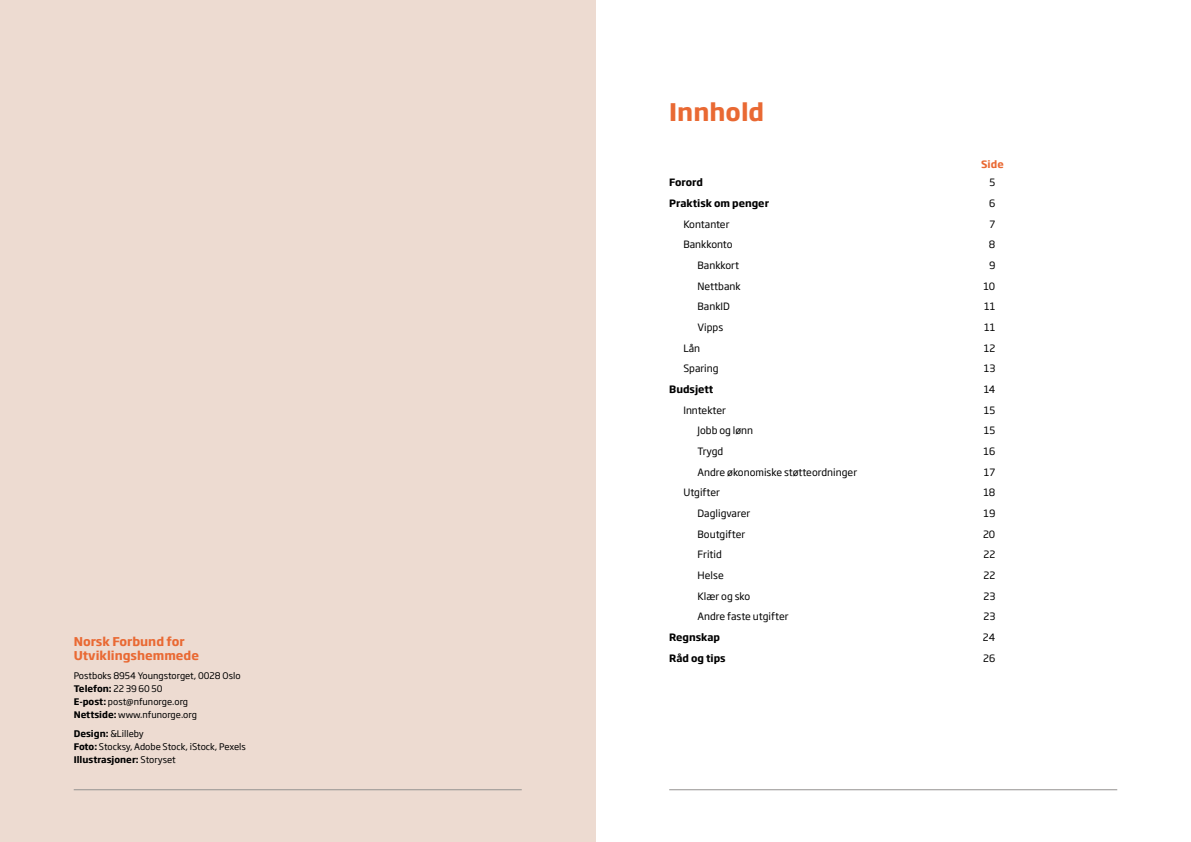
<style>
.page{position:relative;width:1191px;height:842px;background:#fff}
.page>*{position:absolute;margin:0;border:0;box-sizing:border-box;transform-origin:0 0}
.t1{font:700 24px "Soho Gothic Std";color:#e96933}
.t2{font:700 12px/14.4px "Soho Gothic Std";color:#e96933}
.t3{font:10px "Soho Gothic Std";color:#000}
.t4{font:700 10px "Soho Gothic Std";color:#000}
.t5{font:700 10px "Soho Gothic Std";color:#e96933}
.t6{font:9px/13px "Soho Gothic Std";color:#000}
.s1{font-weight:700}
</style>
<div class="page">
<div style="left:0;top:0;width:595px;height:842px;background:#eddbd1"></div>
<hr style="left:669px;top:789px;width:448px;height:1px;background:#949290">
<hr style="left:74px;top:789px;width:448px;height:1px;background:#949290">
<p class="t2" style="left:74px;top:634px;width:127px">Norsk Forbund for<br>Utviklingshemmede</p>
<p class="t6" style="left:74px;top:669px;width:168px">Postboks 8954 Youngstorget, 0028 Oslo<br><span class="s1">Telefon:</span> 22 39 60 50<br><span class="s1">E-post:</span> post@nfunorge.org<br><span class="s1">Nettside:</span> www.nfunorge.org</p>
<p class="t6" style="left:74px;top:727px;width:174px"><span class="s1">Design:</span> &amp;Lilleby<br><span class="s1">Foto:</span> Stocksy, Adobe Stock, iStock, Pexels<br><span class="s1">Illustrasjoner:</span> Storyset</p>
<h1 class="t1" style="left:669px;top:97px;width:97px">Innhold</h1>
<p class="t5" style="left:981px;top:158px;width:24px">Side</p>
<p class="t4" style="left:669px;top:176px;width:35px">Forord</p>
<p class="t3" style="left:989px;top:176px;width:7px">5</p>
<p class="t4" style="left:669px;top:197px;width:101px">Praktisk om penger</p>
<p class="t3" style="left:989px;top:197px;width:8px">6</p>
<p class="t3" style="left:683px;top:217px;width:48px">Kontanter</p>
<p class="t3" style="left:989px;top:217px;width:7px">7</p>
<p class="t3" style="left:683px;top:238px;width:51px">Bankkonto</p>
<p class="t3" style="left:988px;top:238px;width:8px">8</p>
<p class="t3" style="left:697px;top:259px;width:43px">Bankkort</p>
<p class="t3" style="left:989px;top:259px;width:8px">9</p>
<p class="t3" style="left:697px;top:280px;width:45px">Nettbank</p>
<p class="t3" style="left:983px;top:280px;width:13px">10</p>
<p class="t3" style="left:697px;top:300px;width:34px">BankID</p>
<p class="t3" style="left:984px;top:300px;width:13px">11</p>
<p class="t3" style="left:697px;top:321px;width:27px">Vipps</p>
<p class="t3" style="left:984px;top:321px;width:13px">11</p>
<p class="t3" style="left:683px;top:342px;width:18px">Lån</p>
<p class="t3" style="left:983px;top:342px;width:13px">12</p>
<p class="t3" style="left:683px;top:362px;width:37px">Sparing</p>
<p class="t3" style="left:983px;top:362px;width:13px">13</p>
<p class="t4" style="left:669px;top:383px;width:46px">Budsjett</p>
<p class="t3" style="left:983px;top:383px;width:13px">14</p>
<p class="t3" style="left:683px;top:404px;width:44px">Inntekter</p>
<p class="t3" style="left:984px;top:404px;width:13px">15</p>
<p class="t3" style="left:697px;top:424px;width:57px">Jobb og lønn</p>
<p class="t3" style="left:984px;top:424px;width:13px">15</p>
<p class="t3" style="left:697px;top:445px;width:27px">Trygd</p>
<p class="t3" style="left:983px;top:445px;width:13px">16</p>
<p class="t3" style="left:697px;top:466px;width:161px">Andre økonomiske støtteordninger</p>
<p class="t3" style="left:984px;top:466px;width:13px">17</p>
<p class="t3" style="left:683px;top:486px;width:38px">Utgifter</p>
<p class="t3" style="left:983px;top:486px;width:13px">18</p>
<p class="t3" style="left:697px;top:507px;width:54px">Dagligvarer</p>
<p class="t3" style="left:983px;top:507px;width:13px">19</p>
<p class="t3" style="left:697px;top:528px;width:49px">Boutgifter</p>
<p class="t3" style="left:983px;top:528px;width:14px">20</p>
<p class="t3" style="left:697px;top:548px;width:26px">Fritid</p>
<p class="t3" style="left:983px;top:548px;width:13px">22</p>
<p class="t3" style="left:697px;top:569px;width:28px">Helse</p>
<p class="t3" style="left:983px;top:569px;width:13px">22</p>
<p class="t3" style="left:697px;top:590px;width:54px">Klær og sko</p>
<p class="t3" style="left:983px;top:590px;width:13px">23</p>
<p class="t3" style="left:697px;top:610px;width:92px">Andre faste utgifter</p>
<p class="t3" style="left:983px;top:610px;width:13px">23</p>
<p class="t4" style="left:669px;top:631px;width:52px">Regnskap</p>
<p class="t3" style="left:983px;top:631px;width:14px">24</p>
<p class="t4" style="left:669px;top:651px;width:58px">Råd og tips</p>
<p class="t3" style="left:983px;top:652px;width:14px">26</p>
</div>
